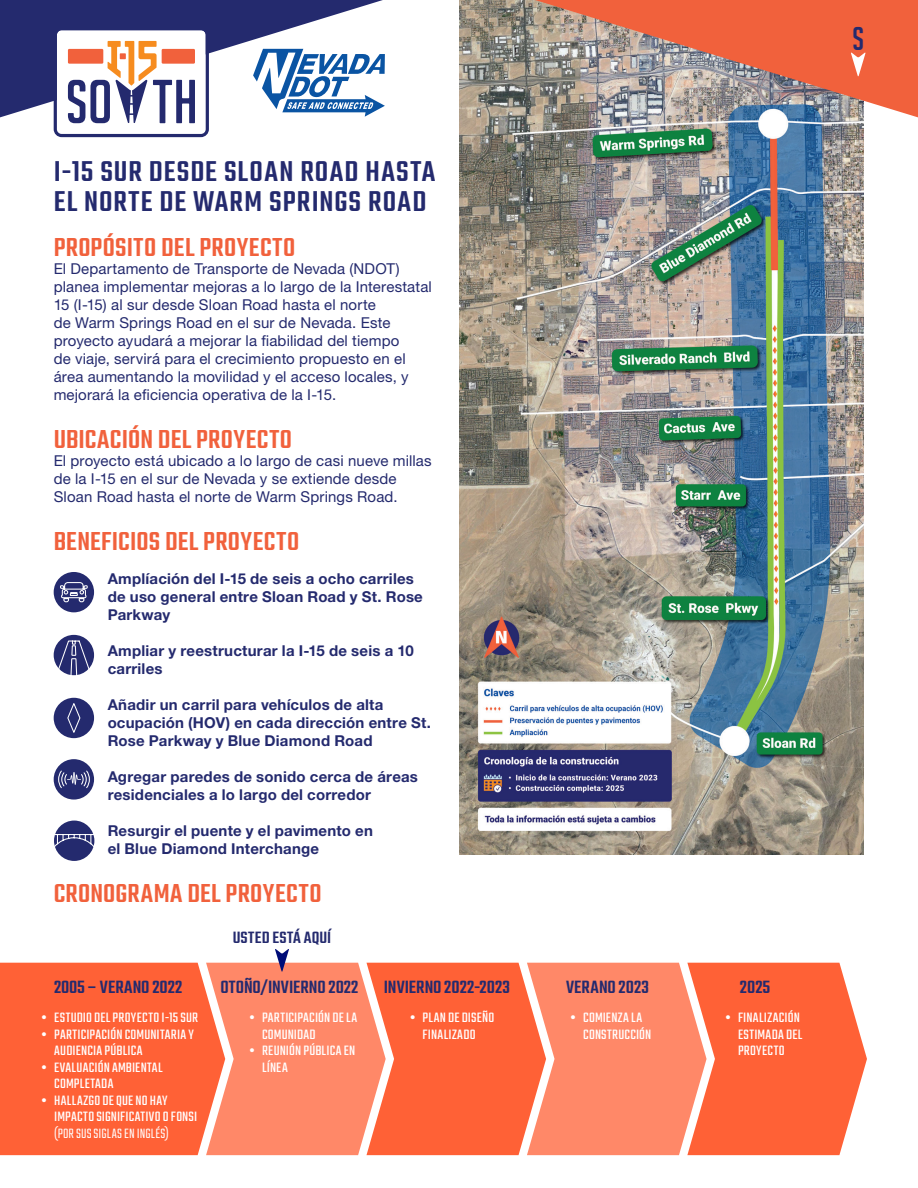
<style>
.page{position:relative;width:918px;height:1188px;background:#fff}
.page>*{position:absolute;margin:0;border:0;box-sizing:border-box;transform-origin:0 0}
.t1{font:32.1px "Big Noodle Titling";color:#242a6e}
.t2{font:500 31.5px/30px "Teko";letter-spacing:.035em;color:#242a6e}
.t3{font:500 28.5px "Teko";letter-spacing:.01em;color:#f1613c}
.t4{font:500 19.5px "Teko";color:#242a6e}
.t5{font:500 18px "Teko";letter-spacing:.01em;color:#242a6e}
.t6{font:15px/18px "Helvetica Neue LT Std";letter-spacing:.01em;color:#242a6e}
.t7{font:700 15px/18px "Helvetica Neue LT Std";letter-spacing:.015em;color:#242a6e}
.t8{font:15px/16.5px "Teko";letter-spacing:.015em;color:#fff}
.s1{font-weight:300}
</style>
<div class="page">
<img style="left:459px;top:0;width:405px;height:855px">
<svg style="left:0;top:949px;width:867px;height:206px;background:#fe805d"></svg>
<img style="left:535px;top:0;width:383px;height:117px">
<svg style="left:0;top:0;width:383px;height:117px;fill:#242a6e"></svg>
<svg style="left:54px;top:27px;width:155px;height:110px"></svg>
<div style="left:162px;top:49px;width:33px;height:15px;background:#f1613c"></div>
<div style="left:68px;top:49px;width:35px;height:15px;background:#f1613c"></div>
<svg style="left:851px;top:52px;width:15px;height:24px"></svg>
<svg style="left:54px;top:635px;width:40px;height:40px"></svg>
<svg style="left:55px;top:612px;width:38px;height:64px"></svg>
<div style="left:54px;top:698px;width:40px;height:40px;background:#242a6e;border-radius:50%"></div>
<svg style="left:67px;top:703px;width:14px;height:30px"></svg>
<div style="left:54px;top:821px;width:40px;height:40px;background:#242a6e;border-radius:50%"></div>
<svg style="left:54px;top:834px;width:41px;height:14px"></svg>
<div style="left:54px;top:572px;width:40px;height:40px;background:#242a6e;border-radius:50%"></div>
<svg style="left:60px;top:582px;width:28px;height:21px"></svg>
<div style="left:54px;top:759px;width:40px;height:41px;background:#242a6e;border-radius:50%"></div>
<svg style="left:58px;top:771px;width:32px;height:17px"></svg>
<svg style="left:253px;top:49px;width:132px;height:68px"></svg>
<p class="t2" style="left:54px;top:159px;width:383px">I-15 SUR DESDE SLOAN ROAD HASTA<br>EL NORTE DE WARM SPRINGS ROAD</p>
<p class="t3" style="left:54px;top:230px;width:243px">PROPÓSITO DEL PROYECTO</p>
<p class="t6" style="left:54px;top:259px;width:380px">El Departamento de Transporte de Nevada (NDOT) planea implementar mejoras a lo largo de la Interestatal 15 (I-15) al sur desde Sloan Road hasta el norte<br>de Warm Springs Road en el sur de Nevada. Este proyecto ayudará a mejorar la fiabilidad del tiempo<br>de viaje, servirá para el crecimiento propuesto en el área aumentando la movilidad y el acceso locales, y mejorará la eficiencia operativa de la I-15.</p>
<p class="t3" style="left:54px;top:422px;width:240px">UBICACIÓN DEL PROYECTO</p>
<p class="t6" style="left:54px;top:451px;width:380px">El proyecto está ubicado a lo largo de casi nueve millas de la I-15 en el sur de Nevada y se extiende desde<br>Sloan Road hasta el norte de Warm Springs Road.</p>
<p class="t3" style="left:54px;top:524px;width:247px">BENEFICIOS DEL PROYECTO</p>
<p class="t7" style="left:108px;top:569px;width:317px">Amplíación del I-15 de seis a ocho carriles de uso general entre Sloan Road y St. Rose<br>Parkway</p>
<p class="t7" style="left:108px;top:641px;width:308px">Ampliar y reestructurar la I-15 de seis a 10 carriles</p>
<p class="t7" style="left:108px;top:695px;width:325px">Añadir un carril para vehículos de alta ocupación (HOV) en cada dirección entre St.<br>Rose Parkway y Blue Diamond Road</p>
<p class="t7" style="left:108px;top:767px;width:312px">Agregar paredes de sonido cerca de áreas residenciales a lo largo del corredor</p>
<p class="t7" style="left:108px;top:821px;width:267px">Resurgir el puente y el pavimento en el Blue Diamond Interchange</p>
<p class="t3" style="left:54px;top:877px;width:269px">CRONOGRAMA DEL PROYECTO</p>
<p class="t5" style="left:233px;top:927px;width:100px">USTED ESTÁ AQUÍ</p>
<p class="t4" style="left:54px;top:976px;width:130px">2005 – VERANO 2022</p>
<p class="t4" style="left:220px;top:976px;width:140px">OTOÑO/INVIERNO 2022</p>
<p class="t4" style="left:384px;top:976px;width:128px">INVIERNO 2022-2023</p>
<p class="t4" style="left:566px;top:976px;width:84px">VERANO 2023</p>
<p class="t4" style="left:740px;top:976px;width:32px">2025</p>
<p class="t8" style="left:41px;top:1011px;width:158px">• ESTUDIO DEL PROYECTO I-15 SUR</p>
<p class="t8" style="left:54px;top:1027px;width:141px;text-indent:-13px">• PARTICIPACIÓN COMUNITARIA Y<br>AUDIENCIA PÚBLICA</p>
<p class="t8" style="left:54px;top:1060px;width:110px;text-indent:-13px">• EVALUACIÓN AMBIENTAL<br>COMPLETADA</p>
<p class="t8" style="left:54px;top:1093px;width:145px;text-indent:-13px">• HALLAZGO DE QUE NO HAY<br>IMPACTO SIGNIFICATIVO O FONSI <span class="s1">(POR SUS SIGLAS EN INGLÉS)</span></p>
<p class="t8" style="left:262px;top:1011px;width:97px;text-indent:-13px">• PARTICIPACIÓN DE LA<br>COMUNIDAD</p>
<p class="t8" style="left:262px;top:1044px;width:95px;text-indent:-13px">• REUNIÓN PÚBLICA EN<br>LÍNEA</p>
<p class="t8" style="left:410px;top:1011px;width:86px;text-align:center">• PLAN DE DISEÑO<br>FINALIZADO</p>
<p class="t8" style="left:583px;top:1011px;width:70px;text-indent:-13px">• COMIENZA LA<br>CONSTRUCCIÓN</p>
<p class="t8" style="left:738px;top:1011px;width:66px;text-indent:-13px">• FINALIZACIÓN<br>ESTIMADA DEL<br>PROYECTO</p>
<p class="t1" style="left:852px;top:21px;width:13px">S</p>
</div>
